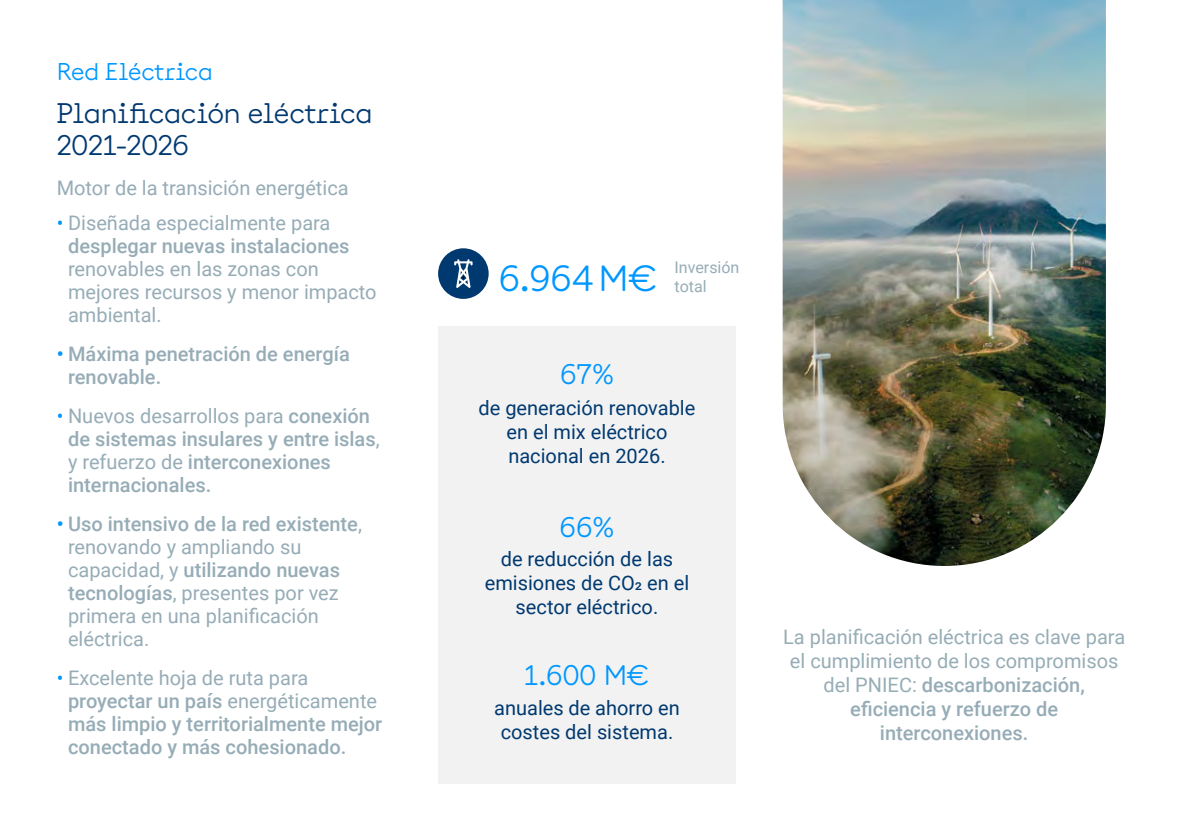
<style>
.page{position:relative;width:1191px;height:840px;background:#fff}
.page>*{position:absolute;margin:0;border:0;box-sizing:border-box;transform-origin:0 0}
.t1{font:36px "Documan";color:#0097ff}
.t2{font:28px/32px "Documan";letter-spacing:-.005em;color:#003970}
.t3{font:28px "Documan";color:#0097ff}
.t4{font:24px "Documan";letter-spacing:-.005em;color:#0097ff}
.t5{font:20px/23px "Roboto";color:#96acb6}
.t6{font:500 20px/23px "Roboto";color:#96acb6}
.t7{font:20px/24px "Roboto";color:#003970;text-align:center}
.t8{font:16px "Roboto";color:#96acb6}
.s1{font-weight:400;color:#0097ff}
.s2{font-weight:400}
.s3{color:#0097ff}
.s4{font-weight:500;color:#0097ff}
.s5{font-weight:500}
</style>
<div class="page">
<div style="left:438px;top:326px;width:298px;height:456px;background:#f2f2f2"></div>
<div style="left:438px;top:248px;width:50px;height:51px;background:#003970;border-radius:50%"></div>
<svg style="left:454px;top:259px;width:18px;height:29px"></svg>
<img style="left:782px;top:0;width:324px;height:565px">
<p class="t4" style="left:57px;top:51px;width:157px">Red Eléctrica</p>
<h2 class="t2" style="left:57px;top:94px;width:317px">Planificación eléctrica<br>2021-2026</h2>
<p class="t5" style="left:57px;top:176px;width:293px">Motor de la transición energética</p>
<p class="t6" style="left:68px;top:210px;width:283px;text-indent:-11px"><span class="s1">•</span> <span class="s2">Diseñada especialmente para </span>desplegar nuevas instalaciones</p>
<p class="t5" style="left:68px;top:256px;width:310px">renovables en las zonas con mejores recursos y menor impacto ambiental.</p>
<p class="t6" style="left:68px;top:341px;width:283px;text-indent:-11px"><span class="s3">•</span> Máxima penetración de energía renovable.</p>
<p class="t6" style="left:68px;top:403px;width:313px;text-indent:-11px"><span class="s1">•</span> <span class="s2">Nuevos desarrollos para</span> conexión de sistemas insulares y entre islas<span class="s2">, y refuerzo de</span> interconexiones internacionales.</p>
<p class="t5" style="left:68px;top:511px;width:295px;text-indent:-11px"><span class="s4">•</span> <span class="s5">Uso intensivo de la red existente</span>, renovando y ampliando su capacidad, y <span class="s5">utilizando nuevas tecnologías</span>, presentes por vez primera en una planificación eléctrica.</p>
<p class="t6" style="left:68px;top:665px;width:316px;text-indent:-11px"><span class="s1">•</span> <span class="s2">Excelente hoja de ruta para </span>proyectar un país <span class="s2">energéticamente </span>más limpio y territorialmente mejor conectado y más cohesionado.</p>
<h1 class="t1" style="left:499px;top:248px;width:160px">6.964M€</h1>
<p class="t8" style="left:674px;top:256px;width:66px">Inversión</p>
<p class="t8" style="left:674px;top:275px;width:34px">total</p>
<h2 class="t3" style="left:560px;top:350px;width:55px">67%</h2>
<p class="t7" style="left:478px;top:395px;width:218px">de generación renovable en el mix eléctrico nacional en 2026.</p>
<h2 class="t3" style="left:559px;top:503px;width:56px">66%</h2>
<p class="t7" style="left:485px;top:546px;width:206px">de reducción de las emisiones de CO2 en el sector eléctrico.</p>
<h2 class="t3" style="left:524px;top:651px;width:126px">1.600 M€</h2>
<p class="t7" style="left:494px;top:694px;width:187px">anuales de ahorro en costes del sistema.</p>
<p class="t5" style="left:783px;top:623px;width:343px;line-height:24px;text-align:center">La planificación eléctrica es clave para el cumplimiento de los compromisos del PNIEC: <span class="s5">descarbonización, eficiencia y refuerzo de interconexiones.</span></p>
</div>
